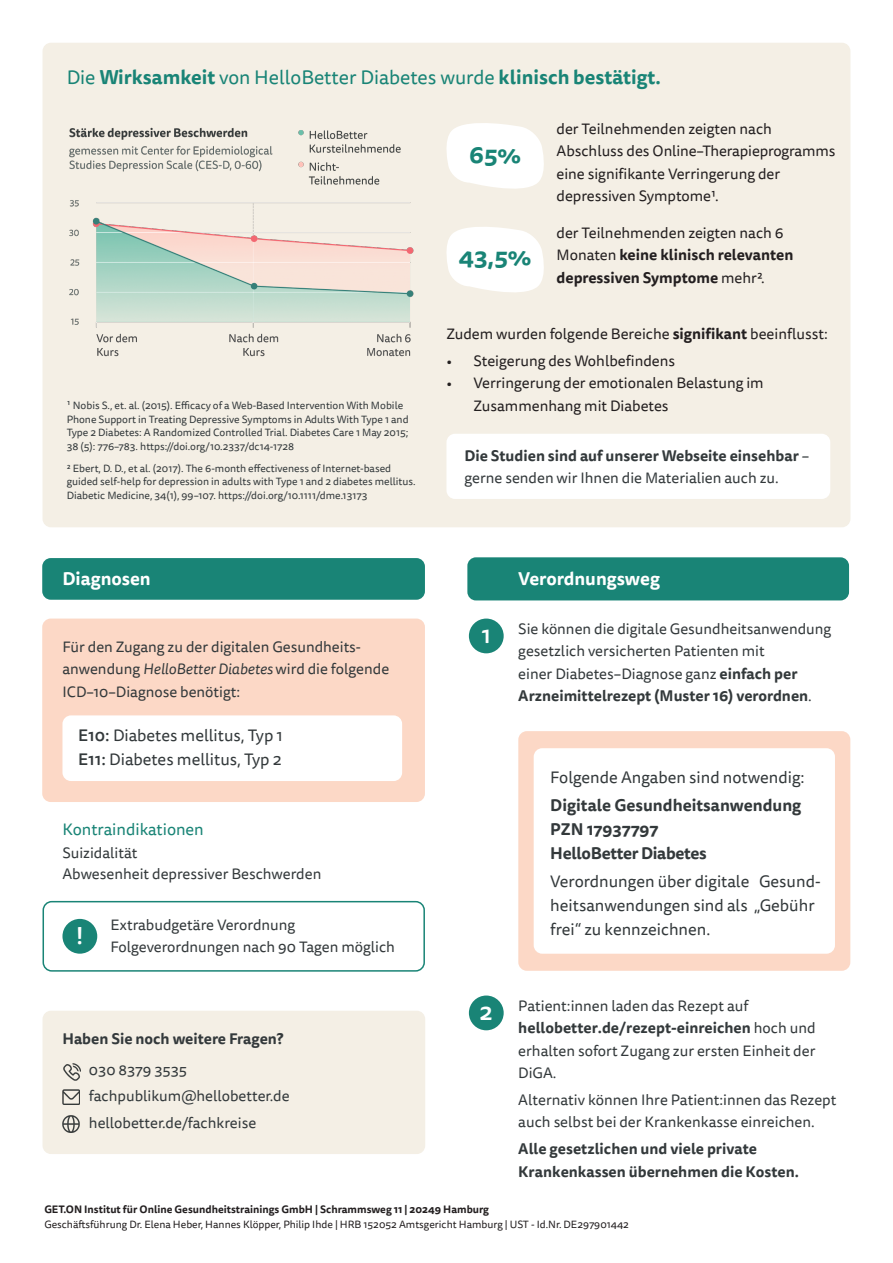
<style>
.page{position:relative;width:893px;height:1263px;background:#fff}
.page>*{position:absolute;margin:0;border:0;box-sizing:border-box;transform-origin:0 0}
.t1{font:700 24px "Tisa Sans Pro";color:#198476}
.t2{font:500 24px "Tisa Sans Pro";color:#fff}
.t3{font:19.5px "Tisa Sans Pro";color:#198476}
.t4{font:700 18px "Tisa Sans Pro";color:#fff}
.t5{font:16.5px/24px "Tisa Sans Pro";color:#33393b}
.t6{font:700 16.5px "Tisa Sans Pro";color:#33393b}
.t7{font:700 16.5px "Tisa Sans Pro";letter-spacing:-.02em;color:#33393b}
.t8{font:16.5px "Tisa Sans Pro";color:#198476}
.t9{font:15px/22.5px "Tisa Sans Pro";color:#33393b}
.t10{font:15px/22.5px "Tisa Sans Pro";color:#231f20}
.t11{font:700 15px/22.5px "Tisa Sans Pro";color:#33393b}
.t12{font:700 15px/22.5px "Tisa Sans Pro";color:#231f20}
.t13{font:10.5px/13.5px "Tisa Sans Pro";color:#33393b}
.t14{font:10.5px "Tisa Sans Pro";color:#231f20}
.t15{font:700 10.5px "Tisa Sans Pro";color:#231f20}
.s1{font-weight:700}
.s2{font-style:italic}
.s3{font-weight:500}
.s4{font-weight:400}
</style>
<div class="page">
<div style="left:43px;top:43px;width:807px;height:484px;background:#f4efe5;border-radius:9px"></div>
<svg style="left:446px;top:123px;width:98px;height:66px"></svg>
<svg style="left:446px;top:227px;width:98px;height:65px;background:#fdfcfb"></svg>
<div style="left:446px;top:434px;width:384px;height:65px;background:#fff;border-radius:9px"></div>
<div style="left:42px;top:618px;width:383px;height:184px;background:#fcd8c6;border-radius:9px"></div>
<div style="left:42px;top:558px;width:383px;height:42px;background:#198476;border-radius:9px"></div>
<div style="left:62px;top:919px;width:35px;height:35px;background:#198476;border-radius:50%"></div>
<div style="left:62px;top:715px;width:340px;height:66px;background:#fff;border-radius:9px"></div>
<div style="left:43px;top:901px;width:382px;height:71px;border:2px solid #198476;border-radius:9px"></div>
<div style="left:467px;top:557px;width:382px;height:43px;background:#198476;border-radius:9px"></div>
<div style="left:469px;top:618px;width:35px;height:35px;background:#198476;border-radius:50%"></div>
<div style="left:469px;top:995px;width:35px;height:35px;background:#198476;border-radius:50%"></div>
<div style="left:518px;top:731px;width:332px;height:240px;background:#fcd8c6;border-radius:9px"></div>
<div style="left:534px;top:748px;width:301px;height:206px;background:#fff;border-radius:9px"></div>
<div style="left:43px;top:1011px;width:382px;height:143px;background:#f4efe5;border-radius:9px"></div>
<img style="left:63px;top:1063px;width:17px;height:17px">
<img style="left:62px;top:1115px;width:17px;height:17px">
<img style="left:62px;top:1090px;width:17px;height:14px">
<img style="left:69px;top:127px;width:345px;height:230px">
<p class="t3" style="left:67px;top:64px;width:596px">Die <span class="s1">Wirksamkeit</span> von HelloBetter Diabetes wurde <span class="s1">klinisch bestätigt.</span></p>
<p class="t13" style="left:67px;top:399px;width:343px">¹ Nobis S., et. al. (2015). Efficacy of a Web-Based Intervention With Mobile Phone Support in Treating Depressive Symptoms in Adults With Type 1 and Type 2 Diabetes: A Randomized Controlled Trial. Diabetes Care 1 May 2015; 38 (5): 776–783. https://doi.org/10.2337/dc14-1728</p>
<p class="t13" style="left:67px;top:462px;width:351px">2 Ebert, D. D., et al. (2017). The 6-month effectiveness of Internet-based guided self-help for depression in adults with Type 1 and 2 diabetes mellitus.<br>Diabetic Medicine, 34(1), 99–107. https://doi.org/10.1111/dme.13173</p>
<p class="t4" style="left:62px;top:566px;width:90px">Diagnosen</p>
<p class="t9" style="left:62px;top:636px;width:328px">Für den Zugang zu der digitalen Gesundheits&shy;anwendung <span class="s2">HelloBetter Diabetes</span> wird die folgende<br>ICD–10–Diagnose benötigt:</p>
<p class="t5" style="left:78px;top:724px;width:206px"><span class="s3">E10:</span> Diabetes mellitus, Typ 1</p>
<p class="t5" style="left:78px;top:748px;width:205px"><span class="s3">E11:</span> Diabetes mellitus, Typ 2</p>
<p class="t8" style="left:62px;top:818px;width:143px">Kontraindikationen</p>
<p class="t9" style="left:62px;top:842px;width:76px">Suizidalität</p>
<p class="t9" style="left:62px;top:863px;width:260px">Abwesenheit depressiver Beschwerden</p>
<p class="t2" style="left:76px;top:919px;width:9px">!</p>
<p class="t9" style="left:110px;top:914px;width:186px">Extrabudgetäre Verordnung</p>
<p class="t9" style="left:110px;top:936px;width:286px">Folgeverordnungen nach 90 Tagen möglich</p>
<p class="t11" style="left:62px;top:1027px;width:223px">Haben Sie noch weitere Fragen?</p>
<p class="t9" style="left:89px;top:1058px;width:100px">030 8379 3535</p>
<p class="t9" style="left:89px;top:1085px;width:202px">fachpublikum@hellobetter.de</p>
<p class="t9" style="left:89px;top:1112px;width:169px">hellobetter.de/fachkreise</p>
<p class="t1" style="left:469px;top:137px;width:53px">65%</p>
<p class="t1" style="left:459px;top:239px;width:74px">43,5%</p>
<p class="t10" style="left:556px;top:118px;width:280px">der Teilnehmenden zeigten nach Abschluss des Online–Therapieprogramms eine signifikante Verringerung der depressiven Symptome1.</p>
<p class="t12" style="left:556px;top:221px;width:238px"><span class="s4">der Teilnehmenden zeigten nach 6<br>Monaten</span> keine klinisch relevanten depressiven Symptome <span class="s4">mehr2.</span></p>
<p class="t10" style="left:446px;top:323px;width:383px">Zudem wurden folgende Bereiche <span class="s1">signifikant</span> beeinflusst:</p>
<p class="t10" style="left:446px;top:350px;width:230px">• Steigerung des Wohlbefindens</p>
<p class="t10" style="left:473px;top:372px;width:292px;text-indent:-27px">• Verringerung der emotionalen Belastung im<br>Zusammenhang mit Diabetes</p>
<p class="t11" style="left:464px;top:444px;width:346px">Die Studien sind auf unserer Webseite einsehbar <span class="s4">– gerne senden wir Ihnen die Materialien auch zu.</span></p>
<p class="t2" style="left:481px;top:618px;width:11px">1</p>
<p class="t2" style="left:480px;top:995px;width:15px">2</p>
<p class="t4" style="left:518px;top:566px;width:143px">Verordnungsweg</p>
<p class="t9" style="left:518px;top:618px;width:314px">Sie können die digitale Gesundheitsanwendung gesetzlich versicherten Patienten mit<br>einer Diabetes–Diagnose ganz <span class="s1">einfach per Arzneimittelrezept (Muster 16) verordnen</span>.</p>
<p class="t5" style="left:550px;top:765px;width:256px">Folgende Angaben sind notwendig:</p>
<p class="t6" style="left:550px;top:793px;width:253px">Digitale Gesundheitsanwendung</p>
<p class="t6" style="left:550px;top:817px;width:110px">PZN 17937797</p>
<p class="t7" style="left:550px;top:841px;width:158px">HelloBetter Diabetes</p>
<p class="t5" style="left:550px;top:870px;width:272px">Verordnungen über digitale Gesund&shy;heitsanwendungen sind als „Gebühr frei“ zu kennzeichnen.</p>
<p class="t9" style="left:518px;top:994px;width:299px">Patient:innen laden das Rezept auf <span class="s1">hellobetter.de/rezept-einreichen</span> hoch und erhalten sofort Zugang zur ersten Einheit der DiGA.</p>
<p class="t9" style="left:518px;top:1089px;width:320px">Alternativ können Ihre Patient:innen das Rezept auch selbst bei der Krankenkasse einreichen.</p>
<p class="t11" style="left:518px;top:1138px;width:282px">Alle gesetzlichen und viele private<br>Krankenkassen übernehmen die Kosten.</p>
<p class="t15" style="left:44px;top:1201px;width:446px">GET.ON Institut für Online Gesundheitstrainings GmbH | Schrammsweg 11 | 20249 Hamburg</p>
<p class="t14" style="left:44px;top:1217px;width:586px">Geschäftsführung Dr. Elena Heber, Hannes Klöpper, Philip Ihde | HRB 152052 Amtsgericht Hamburg | UST - Id.Nr. DE297901442</p>
</div>
